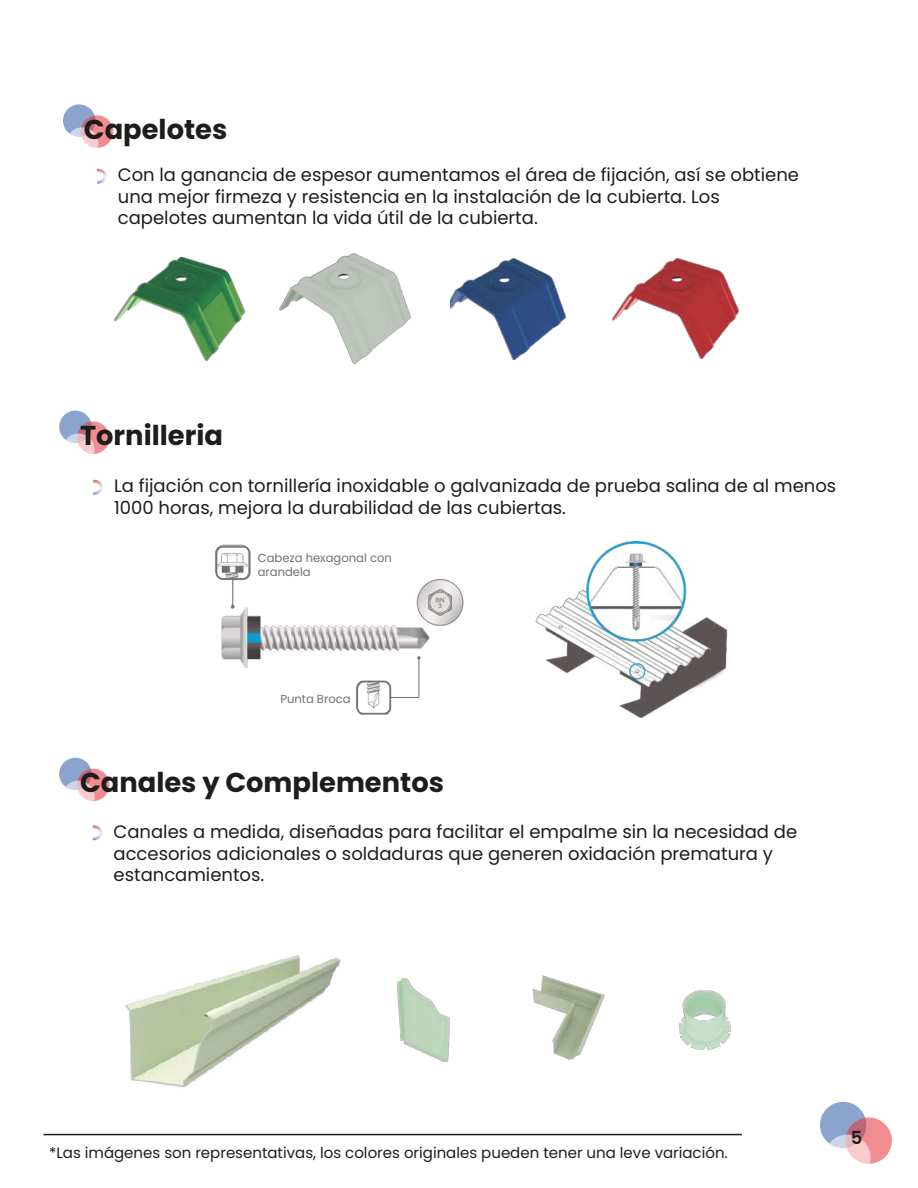
<style>
.page{position:relative;width:918px;height:1188px;background:#fff}
.page>*{position:absolute;margin:0;border:0;box-sizing:border-box;transform-origin:0 0}
.t1{font:700 27.3px "Poppins";color:#1d1d1b}
.t2{font:18px/21.6px "Poppins";color:#1d1d1b}
.t3{font:600 18px "Poppins";color:#1d1d1b}
.t4{font:15px "Poppins";color:#1d1d1b}
.t5{font:11.7px/14px "Poppins";color:#746f70}
</style>
<div class="page">
<div style="left:63px;top:104px;width:32px;height:33px;background:#8ba4cd;border-radius:50%"></div>
<svg style="left:81px;top:115px;width:32px;height:33px"></svg>
<svg style="left:66px;top:127px;width:32px;height:33px"></svg>
<div style="left:820px;top:1102px;width:46px;height:46px;background:#8ba4cd;border-radius:50%"></div>
<svg style="left:846px;top:1117px;width:46px;height:47px"></svg>
<svg style="left:824px;top:1135px;width:47px;height:46px"></svg>
<hr style="left:44px;top:1134px;width:698px;height:1px;background:#1d1d1b">
<img style="left:450px;top:259px;width:116px;height:100px">
<img style="left:279px;top:254px;width:131px;height:110px">
<img style="left:613px;top:259px;width:125px;height:100px">
<img style="left:115px;top:257px;width:129px;height:104px">
<svg style="left:96px;top:168px;width:11px;height:16px"></svg>
<svg style="left:59px;top:411px;width:33px;height:32px"></svg>
<svg style="left:77px;top:422px;width:33px;height:32px"></svg>
<svg style="left:62px;top:434px;width:33px;height:32px"></svg>
<svg style="left:93px;top:479px;width:10px;height:16px"></svg>
<img style="left:433px;top:578px;width:31px;height:48px">
<img style="left:215px;top:545px;width:218px;height:169px">
<div style="left:356px;top:681px;width:35px;height:33px;border:2px solid #746f71;border-radius:6px"></div>
<svg style="left:389px;top:656px;width:32px;height:42px"></svg>
<div style="left:216px;top:546px;width:35px;height:34px;border:2px solid #746f71;border-radius:6px"></div>
<svg style="left:231px;top:578px;width:3px;height:30px"></svg>
<img style="left:535px;top:542px;width:193px;height:175px">
<svg style="left:92px;top:825px;width:10px;height:16px"></svg>
<svg style="left:59px;top:758px;width:33px;height:32px"></svg>
<svg style="left:77px;top:769px;width:33px;height:32px"></svg>
<svg style="left:62px;top:781px;width:33px;height:32px"></svg>
<img style="left:125px;top:954px;width:216px;height:134px">
<img style="left:532px;top:975px;width:73px;height:85px">
<img style="left:679px;top:990px;width:51px;height:60px">
<img style="left:397px;top:979px;width:52px;height:82px">
<h1 class="t1" style="left:84px;top:114px;width:145px">Capelotes</h1>
<p class="t2" style="left:118px;top:164px;width:683px">Con la ganancia de espesor aumentamos el área de fijación, así se obtiene una mejor firmeza y resistencia en la instalación de la cubierta. Los capelotes aumentan la vida útil de la cubierta.</p>
<h1 class="t1" style="left:80px;top:420px;width:145px">Tornilleria</h1>
<p class="t2" style="left:114px;top:475px;width:724px">La fijación con tornillería inoxidable o galvanizada de prueba salina de al menos<br>1000 horas, mejora la durabilidad de las cubiertas.</p>
<p class="t5" style="left:258px;top:551px;width:136px">Cabeza hexagonal con arandela</p>
<p class="t5" style="left:280px;top:692px;width:72px">Punta Broca</p>
<h1 class="t1" style="left:80px;top:767px;width:365px">Canales y Complementos</h1>
<p class="t2" style="left:114px;top:821px;width:685px">Canales a medida, diseñadas para facilitar el empalme sin la necesidad de accesorios adicionales o soldaduras que generen oxidación prematura y estancamientos.</p>
<p class="t4" style="left:49px;top:1144px;width:680px">*Las imágenes son representativas, los colores originales pueden tener una leve variación.</p>
<p class="t3" style="left:851px;top:1127px;width:13px">5</p>
</div>
